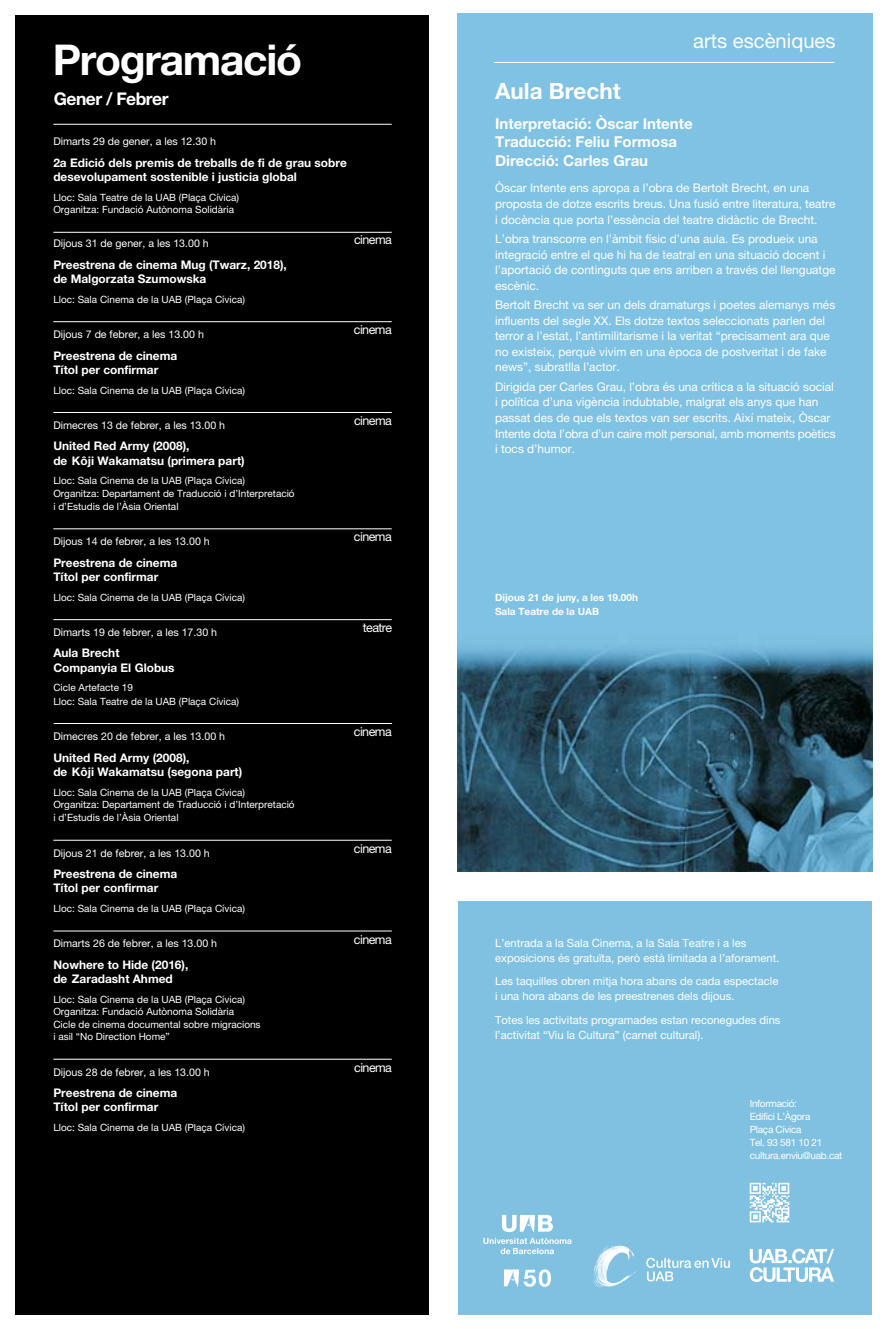
<style>
.page{position:relative;width:886px;height:1329px;background:#fff}
.page>*{position:absolute;margin:0;border:0;box-sizing:border-box;transform-origin:0 0}
.t1{font:700 42.5px "Helvetica Neue";letter-spacing:-.03em;color:#fff}
.t2{font:700 22.5px "Helvetica Neue";color:#fff}
.t3{font:20.25px "Helvetica Neue";color:#fff}
.t4{font:700 17.5px "Helvetica Neue";letter-spacing:-.03em;color:#fff}
.t5{font:700 15px/18.8px "Helvetica Neue";color:#fff}
.t6{font:12.5px "Helvetica Neue";letter-spacing:-.04em;color:#fff}
.t7{font:11.88px/15.6px "Helvetica Neue";color:#fff}
.t8{font:700 11.88px/14.4px "Helvetica Neue";color:#fff}
.t9{font:11.25px/15px "Helvetica Neue";color:#fff}
.t10{font:10.62px "Helvetica Neue";color:#fff}
.t11{font:10px/12.5px "Helvetica Neue";color:#fff}
.t12{font:10px/13.1px "Helvetica Neue";letter-spacing:-.03em;color:#fff}
.t13{font:700 10px/13.8px "Helvetica Neue";color:#fff}
</style>
<div class="page">
<div style="left:458px;top:901px;width:413px;height:413px;background:#80c1e1"></div>
<svg style="left:750px;top:1183px;width:39px;height:39px"></svg>
<svg style="left:750px;top:1248px;width:84px;height:34px"></svg>
<svg style="left:593px;top:1245px;width:137px;height:43px"></svg>
<svg style="left:483px;top:1214px;width:88px;height:73px"></svg>
<div style="left:15px;top:15px;width:413px;height:1299px;background:#000"></div>
<hr style="left:53px;top:124px;width:339px;height:1px;background:#fff">
<hr style="left:53px;top:321px;width:339px;height:1px;background:#fff">
<hr style="left:53px;top:412px;width:339px;height:1px;background:#fff">
<hr style="left:53px;top:619px;width:339px;height:1px;background:#fff">
<hr style="left:53px;top:528px;width:339px;height:1px;background:#fff">
<hr style="left:54px;top:723px;width:338px;height:1px;background:#fff">
<hr style="left:53px;top:840px;width:339px;height:1px;background:#fff">
<hr style="left:53px;top:930px;width:339px;height:1px;background:#fff">
<hr style="left:53px;top:1059px;width:339px;height:1px;background:#fff">
<hr style="left:53px;top:232px;width:339px;height:1px;background:#fff">
<img style="left:458px;top:14px;width:415px;height:857px">
<hr style="left:494px;top:62px;width:340px;height:1px;background:#fff">
<h1 class="t1" style="left:53px;top:45px;width:251px">Programació</h1>
<h3 class="t4" style="left:54px;top:93px;width:116px">Gener / Febrer</h3>
<p class="t10" style="left:53px;top:138px;width:164px">Dimarts 29 de gener, a les 12.30 h</p>
<p class="t8" style="left:53px;top:157px;width:295px">2a Edició dels premis de treballs de fi de grau sobre desevolupament sostenible i justicia global</p>
<p class="t11" style="left:53px;top:192px;width:187px">Lloc: Sala Teatre de la UAB (Plaça Cívica)<br>Organitza: Fundació Autònoma Solidària</p>
<p class="t10" style="left:53px;top:240px;width:157px">Dijous 31 de gener, a les 13.00 h</p>
<p class="t8" style="left:53px;top:258px;width:235px">Preestrena de cinema Mug (Twarz, 2018), de Malgorzata Szumowska</p>
<p class="t11" style="left:53px;top:294px;width:193px">Lloc: Sala Cinema de la UAB (Plaça Cívica)</p>
<p class="t10" style="left:53px;top:330px;width:152px">Dijous 7 de febrer, a les 13.00 h</p>
<p class="t8" style="left:53px;top:349px;width:126px">Preestrena de cinema<br>Títol per confirmar</p>
<p class="t11" style="left:53px;top:385px;width:193px">Lloc: Sala Cinema de la UAB (Plaça Cívica)</p>
<p class="t10" style="left:53px;top:421px;width:173px">Dimecres 13 de febrer, a les 13.00 h</p>
<p class="t8" style="left:53px;top:440px;width:193px">United Red Army (2008),<br>de Kôji Wakamatsu (primera part)</p>
<p class="t11" style="left:53px;top:475px;width:243px">Lloc: Sala Cinema de la UAB (Plaça Cívica)<br>Organitza: Departament de Traducció i d’Interpretació i d’Estudis de l’Àsia Oriental</p>
<p class="t10" style="left:53px;top:538px;width:158px">Dijous 14 de febrer, a les 13.00 h</p>
<p class="t8" style="left:53px;top:556px;width:126px">Preestrena de cinema<br>Títol per confirmar</p>
<p class="t11" style="left:53px;top:592px;width:193px">Lloc: Sala Cinema de la UAB (Plaça Cívica)</p>
<p class="t10" style="left:53px;top:628px;width:165px">Dimarts 19 de febrer, a les 17.30 h</p>
<p class="t8" style="left:53px;top:647px;width:123px">Aula Brecht<br>Companyia El Globus</p>
<p class="t11" style="left:53px;top:682px;width:187px;line-height:13.1px">Cicle Artefacte 19<br>Lloc: Sala Teatre de la UAB (Plaça Cívica)</p>
<p class="t10" style="left:53px;top:733px;width:173px">Dimecres 20 de febrer, a les 13.00 h</p>
<p class="t8" style="left:53px;top:751px;width:190px">United Red Army (2008),<br>de Kôji Wakamatsu (segona part)</p>
<p class="t11" style="left:53px;top:787px;width:243px">Lloc: Sala Cinema de la UAB (Plaça Cívica)<br>Organitza: Departament de Traducció i d’Interpretació i d’Estudis de l’Àsia Oriental</p>
<p class="t10" style="left:53px;top:849px;width:158px">Dijous 21 de febrer, a les 13.00 h</p>
<p class="t8" style="left:53px;top:868px;width:126px">Preestrena de cinema<br>Títol per confirmar</p>
<p class="t11" style="left:53px;top:903px;width:193px">Lloc: Sala Cinema de la UAB (Plaça Cívica)</p>
<p class="t10" style="left:53px;top:940px;width:165px">Dimarts 26 de febrer, a les 13.00 h</p>
<p class="t8" style="left:53px;top:958px;width:137px">Nowhere to Hide (2016), de Zaradasht Ahmed</p>
<p class="t11" style="left:53px;top:994px;width:209px">Lloc: Sala Cinema de la UAB (Plaça Cívica)<br>Organitza: Fundació Autònoma Solidària<br>Cicle de cinema documental sobre migracions i asil “No Direction Home”</p>
<p class="t10" style="left:53px;top:1068px;width:158px">Dijous 28 de febrer, a les 13.00 h</p>
<p class="t8" style="left:53px;top:1086px;width:126px">Preestrena de cinema<br>Títol per confirmar</p>
<p class="t11" style="left:53px;top:1122px;width:193px">Lloc: Sala Cinema de la UAB (Plaça Cívica)</p>
<p class="t6" style="left:354px;top:235px;width:39px">cinema</p>
<p class="t6" style="left:354px;top:325px;width:39px">cinema</p>
<p class="t6" style="left:354px;top:416px;width:39px">cinema</p>
<p class="t6" style="left:354px;top:532px;width:39px">cinema</p>
<p class="t6" style="left:363px;top:623px;width:31px">teatre</p>
<p class="t6" style="left:354px;top:727px;width:39px">cinema</p>
<p class="t6" style="left:354px;top:844px;width:39px">cinema</p>
<p class="t6" style="left:354px;top:934px;width:39px">cinema</p>
<p class="t6" style="left:354px;top:1063px;width:39px">cinema</p>
<h3 class="t3" style="left:693px;top:34px;width:144px">arts escèniques</h3>
<h2 class="t2" style="left:495px;top:83px;width:127px">Aula Brecht</h2>
<p class="t5" style="left:495px;top:115px;width:199px">Interpretació: Òscar Intente<br>Traducció: Feliu Formosa<br>Direcció: Carles Grau</p>
<p class="t7" style="left:495px;top:182px;width:342px">Òscar Intente ens apropa a l’obra de Bertolt Brecht, en una proposta de dotze escrits breus. Una fusió entre literatura, teatre i docència que porta l’essència del teatre didàctic de Brecht.</p>
<p class="t7" style="left:495px;top:232px;width:342px">L’obra transcorre en l’àmbit físic d’una aula. Es produeix una integració entre el que hi ha de teatral en una situació docent i l’aportació de continguts que ens arriben a través del llenguatge escènic.</p>
<p class="t7" style="left:495px;top:298px;width:342px">Bertolt Brecht va ser un dels dramaturgs i poetes alemanys més influents del segle XX. Els dotze textos seleccionats parlen del terror a l’estat, l’antimilitarisme i la veritat “precisament ara que no existeix, perquè vivim en una època de postveritat i de fake news”, subratlla l’actor.</p>
<p class="t7" style="left:495px;top:380px;width:342px">Dirigida per Carles Grau, l’obra és una crítica a la situació social i política d’una vigència indubtable, malgrat els anys que han passat des de que els textos van ser escrits. Així mateix, Òscar Intente dota l’obra d’un caire molt personal, amb moments poètics i tocs d’humor.</p>
<p class="t13" style="left:495px;top:592px;width:144px">Dijous 21 de juny, a les 19.00h<br>Sala Teatre de la UAB</p>
<p class="t9" style="left:495px;top:936px;width:286px">L’entrada a la Sala Cinema, a la Sala Teatre i a les exposicions és gratuïta, però està limitada a l’aforament.</p>
<p class="t9" style="left:495px;top:975px;width:285px">Les taquilles obren mitja hora abans de cada espectacle i una hora abans de les preestrenes dels dijous.</p>
<p class="t9" style="left:495px;top:1014px;width:287px">Totes les activitats programades estan reconegudes dins l’activitat “Viu la Cultura” (carnet cultural).</p>
<p class="t12" style="left:750px;top:1098px;width:94px">Informació:<br>Edifici L’Àgora<br>Plaça Cívica<br>Tel. 93 581 10 21 cultura.enviu@uab.cat</p>
</div>
